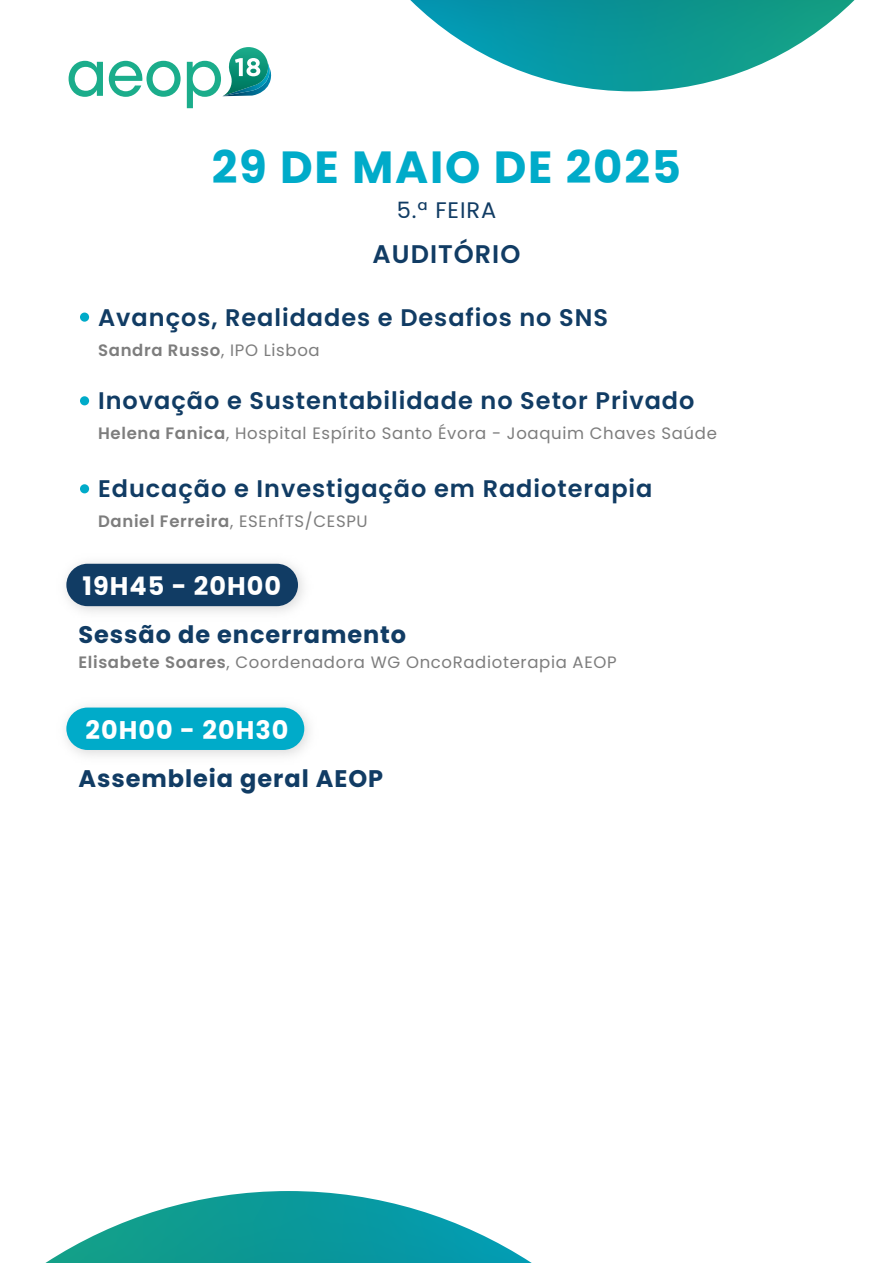
<style>
.page{position:relative;width:893px;height:1263px;background:#fff}
.page>*{position:absolute;margin:0;border:0;box-sizing:border-box;transform-origin:0 0}
.t1{font:500 62.55px "ITC Avant Garde Std";color:#1bad8b;scale:.94 1}
.t2{font:700 45px "Poppins";letter-spacing:.04em;color:#00abc9}
.t3{font:700 25.5px "Poppins";letter-spacing:.04em;color:#fff}
.t4{font:600 25.5px "Poppins";letter-spacing:.04em;color:#113c64}
.t5{font:600 24px "Poppins";letter-spacing:.04em;color:#113c64}
.t6{font:700 24px "Poppins";letter-spacing:.04em;color:#113c64}
.t7{font:22.5px "Poppins";letter-spacing:.04em;color:#113c64}
.t8{font:16.5px "Poppins";letter-spacing:.04em;color:#7d7d7d}
.t9{font:600 16.5px "Poppins";letter-spacing:.04em;color:#7d7d7d}
.s1{font-weight:400}
.s2{font-weight:600}
</style>
<div class="page">
<svg style="left:45px;top:1191px;width:487px;height:72px"></svg>
<svg style="left:410px;top:0;width:444px;height:91px"></svg>
<svg style="left:223px;top:47px;width:48px;height:49px"></svg>
<div style="left:80px;top:396px;width:9px;height:9px;background:#00abc9;border-radius:50%"></div>
<div style="left:80px;top:484px;width:9px;height:9px;background:#00abc9;border-radius:50%"></div>
<img style="left:66px;top:562px;width:237px;height:50px">
<div style="left:66px;top:564px;width:232px;height:42px;background:#113c64;border-radius:21px"></div>
<img style="left:66px;top:706px;width:243px;height:50px">
<div style="left:66px;top:707px;width:238px;height:43px;background:#00abc9;border-radius:21px"></div>
<div style="left:80px;top:313px;width:9px;height:9px;background:#00abc9;border-radius:50%"></div>
<h1 class="t1" style="left:66px;top:34px;width:168px">aeop</h1>
<h2 class="t2" style="left:212px;top:141px;width:471px">29 DE MAIO DE 2025</h2>
<h3 class="t7" style="left:397px;top:197px;width:101px">5.ª FEIRA</h3>
<h3 class="t4" style="left:373px;top:239px;width:149px">AUDITÓRIO</h3>
<h3 class="t5" style="left:98px;top:303px;width:511px">Avanços, Realidades e Desafios no SNS</h3>
<p class="t9" style="left:98px;top:340px;width:223px">Sandra Russo<span class="s1">, IPO Lisboa</span></p>
<h3 class="t5" style="left:98px;top:387px;width:598px">Inovação e Sustentabilidade no Setor Privado</h3>
<p class="t8" style="left:98px;top:424px;width:620px"><span class="s2">Helena Fanica</span>, Hospital Espírito Santo Évora - Joaquim Chaves Saúde</p>
<h3 class="t5" style="left:98px;top:475px;width:556px">Educação e Investigação em Radioterapia</h3>
<p class="t9" style="left:98px;top:512px;width:271px">Daniel Ferreira<span class="s1">, ESEnfTS/CESPU</span></p>
<h3 class="t3" style="left:82px;top:572px;width:200px">19H45 - 20H00</h3>
<h3 class="t6" style="left:78px;top:620px;width:329px">Sessão de encerramento</h3>
<p class="t8" style="left:78px;top:653px;width:540px"><span class="s2">Elisabete Soares</span>, Coordenadora WG OncoRadioterapia AEOP</p>
<h3 class="t3" style="left:86px;top:715px;width:204px">20H00 - 20H30</h3>
<h3 class="t6" style="left:78px;top:764px;width:306px">Assembleia geral AEOP</h3>
</div>
